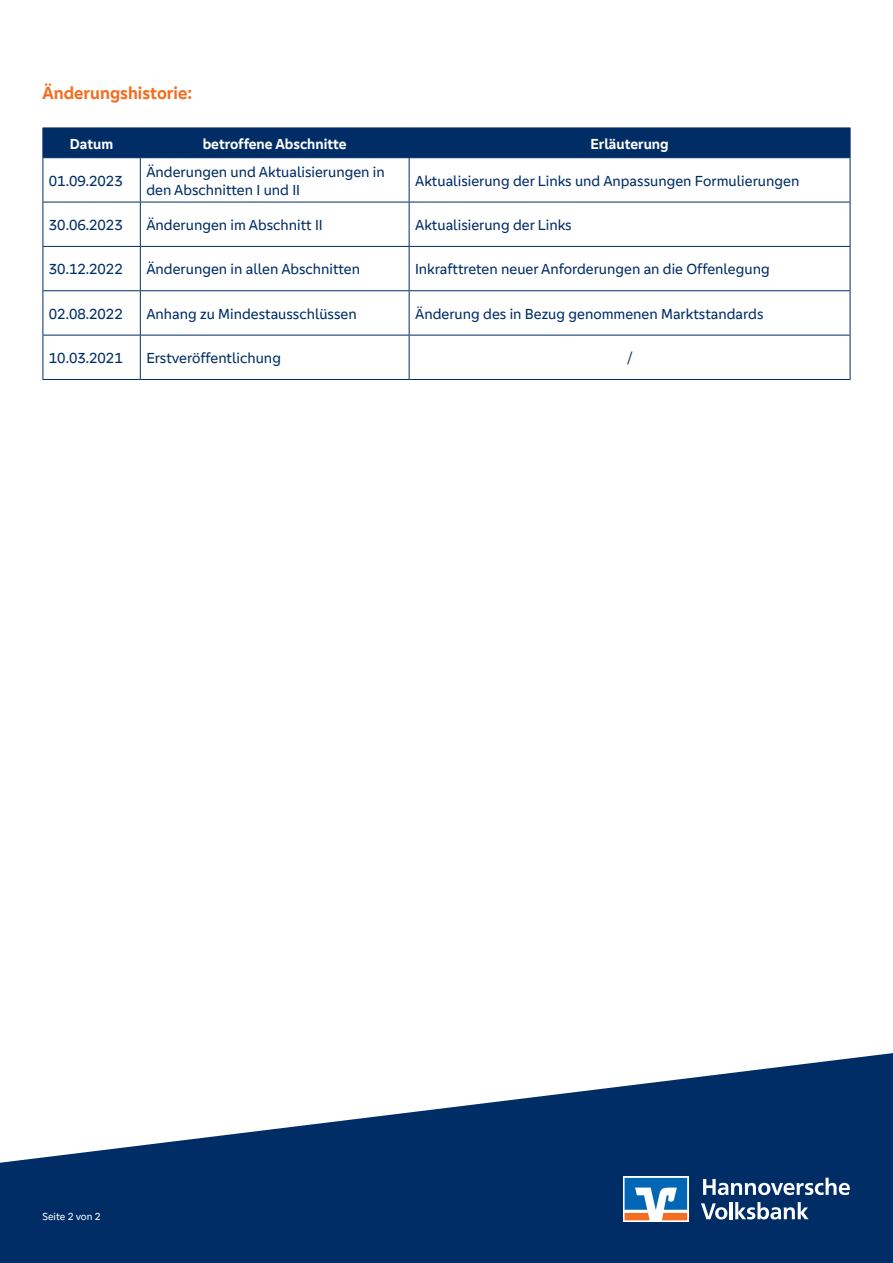
<style>
.page{position:relative;width:893px;height:1263px;background:#fff}
.page>*{position:absolute;margin:0;border:0;box-sizing:border-box;transform-origin:0 0}
.t1{font:700 18px "Genos GFG";color:#f36e21}
.t2{font:15px/18px "Genos GFG";color:#002d66}
.t3{font:700 15px "Genos GFG";color:#fff}
.t4{font:10.5px "Genos GFG";color:#fff}
</style>
<div class="page">
<svg style="left:0;top:1053px;width:893px;height:210px;fill:#002d66"></svg>
<svg style="left:623px;top:1176px;width:66px;height:46px"></svg>
<svg style="left:625px;top:1178px;width:62px;height:42px"></svg>
<svg style="left:701px;top:1203px;width:26px;height:16px"></svg>
<hr style="left:730px;top:1202px;width:3px;height:17px;background:#fff">
<svg style="left:735px;top:1202px;width:74px;height:17px"></svg>
<svg style="left:703px;top:1178px;width:147px;height:17px"></svg>
<div style="left:43px;top:128px;width:808px;height:30px;background:#002d66"></div>
<hr style="left:43px;top:157px;width:97px;height:1px;background:#002d66">
<hr style="left:43px;top:158px;width:1px;height:44px;background:#002d66">
<hr style="left:140px;top:157px;width:269px;height:1px;background:#002d66">
<hr style="left:140px;top:158px;width:1px;height:44px;background:#002d66">
<hr style="left:409px;top:157px;width:441px;height:1px;background:#002d66">
<hr style="left:409px;top:158px;width:1px;height:44px;background:#002d66">
<hr style="left:850px;top:158px;width:1px;height:44px;background:#002d66">
<hr style="left:43px;top:202px;width:97px;height:1px;background:#002d66">
<hr style="left:43px;top:202px;width:1px;height:44px;background:#002d66">
<hr style="left:140px;top:202px;width:269px;height:1px;background:#002d66">
<hr style="left:140px;top:202px;width:1px;height:44px;background:#002d66">
<hr style="left:409px;top:202px;width:441px;height:1px;background:#002d66">
<hr style="left:409px;top:202px;width:1px;height:44px;background:#002d66">
<hr style="left:850px;top:202px;width:1px;height:44px;background:#002d66">
<hr style="left:43px;top:246px;width:97px;height:1px;background:#002d66">
<hr style="left:43px;top:247px;width:1px;height:43px;background:#002d66">
<hr style="left:140px;top:246px;width:269px;height:1px;background:#002d66">
<hr style="left:140px;top:247px;width:1px;height:43px;background:#002d66">
<hr style="left:409px;top:246px;width:441px;height:1px;background:#002d66">
<hr style="left:409px;top:247px;width:1px;height:43px;background:#002d66">
<hr style="left:850px;top:247px;width:1px;height:43px;background:#002d66">
<hr style="left:43px;top:290px;width:97px;height:1px;background:#002d66">
<hr style="left:43px;top:291px;width:1px;height:44px;background:#002d66">
<hr style="left:140px;top:290px;width:269px;height:1px;background:#002d66">
<hr style="left:140px;top:291px;width:1px;height:44px;background:#002d66">
<hr style="left:409px;top:290px;width:441px;height:1px;background:#002d66">
<hr style="left:409px;top:291px;width:1px;height:44px;background:#002d66">
<hr style="left:850px;top:291px;width:1px;height:44px;background:#002d66">
<hr style="left:43px;top:335px;width:97px;height:1px;background:#002d66">
<hr style="left:43px;top:335px;width:1px;height:44px;background:#002d66">
<hr style="left:140px;top:335px;width:269px;height:1px;background:#002d66">
<hr style="left:140px;top:335px;width:1px;height:44px;background:#002d66">
<hr style="left:409px;top:335px;width:441px;height:1px;background:#002d66">
<hr style="left:409px;top:335px;width:1px;height:44px;background:#002d66">
<hr style="left:850px;top:335px;width:1px;height:44px;background:#002d66">
<hr style="left:43px;top:379px;width:97px;height:1px;background:#002d66">
<hr style="left:140px;top:379px;width:269px;height:1px;background:#002d66">
<hr style="left:409px;top:379px;width:441px;height:1px;background:#002d66">
<p class="t1" style="left:43px;top:83px;width:151px">Änderungshistorie:</p>
<p class="t3" style="left:70px;top:135px;width:45px">Datum</p>
<p class="t3" style="left:203px;top:135px;width:145px">betroffene Abschnitte</p>
<p class="t3" style="left:591px;top:135px;width:80px">Erläuterung</p>
<p class="t2" style="left:49px;top:172px;width:75px">01.09.2023</p>
<p class="t2" style="left:146px;top:163px;width:240px">Änderungen und Aktualisierungen in den Abschnitten I und II</p>
<p class="t2" style="left:415px;top:172px;width:386px">Aktualisierung der Links und Anpassungen Formulierungen</p>
<p class="t2" style="left:49px;top:216px;width:75px">30.06.2023</p>
<p class="t2" style="left:146px;top:216px;width:178px">Änderungen im Abschnitt II</p>
<p class="t2" style="left:415px;top:216px;width:158px">Aktualisierung der Links</p>
<p class="t2" style="left:49px;top:260px;width:75px">30.12.2022</p>
<p class="t2" style="left:146px;top:260px;width:215px">Änderungen in allen Abschnitten</p>
<p class="t2" style="left:415px;top:260px;width:356px">Inkrafttreten neuer Anforderungen an die Offenlegung</p>
<p class="t2" style="left:49px;top:305px;width:75px">02.08.2022</p>
<p class="t2" style="left:146px;top:305px;width:212px">Anhang zu Mindestausschlüssen</p>
<p class="t2" style="left:415px;top:305px;width:350px">Änderung des in Bezug genommenen Marktstandards</p>
<p class="t2" style="left:49px;top:349px;width:75px">10.03.2021</p>
<p class="t2" style="left:146px;top:349px;width:136px">Erstveröffentlichung</p>
<p class="t2" style="left:627px;top:349px;width:7px">/</p>
<p class="t4" style="left:43px;top:1211px;width:60px">Seite 2 von 2</p>
</div>
